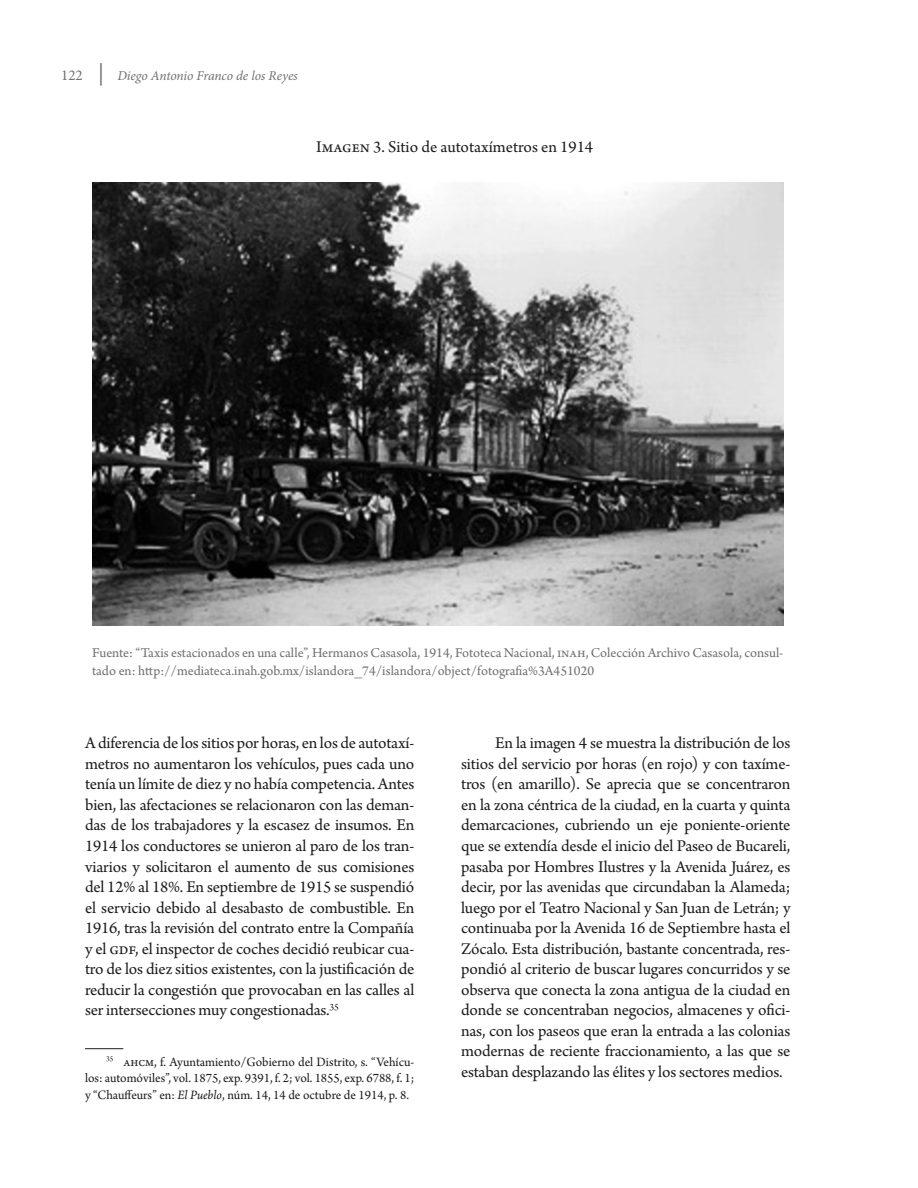
<style>
.page{position:relative;width:918px;height:1188px;background:#fff}
.page>*{position:absolute;margin:0;border:0;box-sizing:border-box;transform-origin:0 0}
.t1{font:17.25px/20.5px "Arno Pro";letter-spacing:-.01em;color:#1d1d1b;text-align:justify}
.t2{font:14.25px/18px "Arno Pro";color:#70706f}
.t3{font:13.5px/16.5px "Arno Pro";color:#1d1d1b;text-align:justify}
.t4{font:italic 13.5px "Minion Pro";letter-spacing:-.005em;color:#70706f}
.s1{font-style:normal;font-size:15px}
.s2{font-style:normal;font-size:22.5px}
.s3{font-style:italic}
</style>
<div class="page">
<hr style="left:85px;top:1048px;width:38px;height:1px;background:#1d1d1b">
<img style="left:92px;top:183px;width:691px;height:442px">
<p class="t4" style="left:61px;top:67px;width:238px"><span class="s1">122</span> <span class="s2">|</span> Diego Antonio Franco de los Reyes</p>
<p class="t1" style="left:316px;top:138px;width:278px">Imagen 3. Sitio de autotaxímetros en 1914</p>
<p class="t2" style="left:92px;top:645px;width:693px">Fuente: “Taxis estacionados en una calle”, Hermanos Casasola, 1914, Fototeca Nacional, inah, Colección Archivo Casasola, consul&shy;tado en: http://mediateca.inah.gob.mx/islandora_74/islandora/object/fotografia%3A451020</p>
<p class="t1" style="left:85px;top:734px;width:331px">A diferencia de los sitios por horas, en los de autotaxí&shy;metros no aumentaron los vehículos, pues cada uno tenía un límite de diez y no había competencia. Antes bien, las afectaciones se relacionaron con las deman&shy;das de los trabajadores y la escasez de insumos. En 1914 los conductores se unieron al paro de los tran&shy;viarios y solicitaron el aumento de sus comisiones del 12% al 18%. En septiembre de 1915 se suspendió el servicio debido al desabasto de combustible. En 1916, tras la revisión del contrato entre la Compañía y el gdf, el inspector de coches decidió reubicar cua&shy;tro de los diez sitios existentes, con la justificación de reducir la congestión que provocaban en las calles al ser intersecciones muy congestionadas.<sup>35</sup></p>
<p class="t3" style="left:85px;top:1054px;width:331px;text-indent:21px"><sup>35</sup> ahcm, f. Ayuntamiento/Gobierno del Distrito, s. “Vehícu&shy;los: automóviles”, vol. 1875, exp. 9391, f. 2; vol. 1855, exp. 6788, f. 1; y “Chauffeurs” en: <span class="s3">El Pueblo</span>, núm. 14, 14 de octubre de 1914, p. 8.</p>
<p class="t1" style="left:461px;top:734px;width:331px;text-indent:34px">En la imagen 4 se muestra la distribución de los sitios del servicio por horas (en rojo) y con taxíme&shy;tros (en amarillo). Se aprecia que se concentraron en la zona céntrica de la ciudad, en la cuarta y quinta demarcaciones, cubriendo un eje poniente-oriente que se extendía desde el inicio del Paseo de Bucareli, pasaba por Hombres Ilustres y la Avenida Juárez, es decir, por las avenidas que circundaban la Alameda; luego por el Teatro Nacional y San Juan de Letrán; y continuaba por la Avenida 16 de Septiembre hasta el Zócalo. Esta distribución, bastante concentrada, res&shy;pondió al criterio de buscar lugares concurridos y se observa que conecta la zona antigua de la ciudad en donde se concentraban negocios, almacenes y ofici&shy;nas, con los paseos que eran la entrada a las colonias modernas de reciente fraccionamiento, a las que se estaban desplazando las élites y los sectores medios.</p>
</div>
